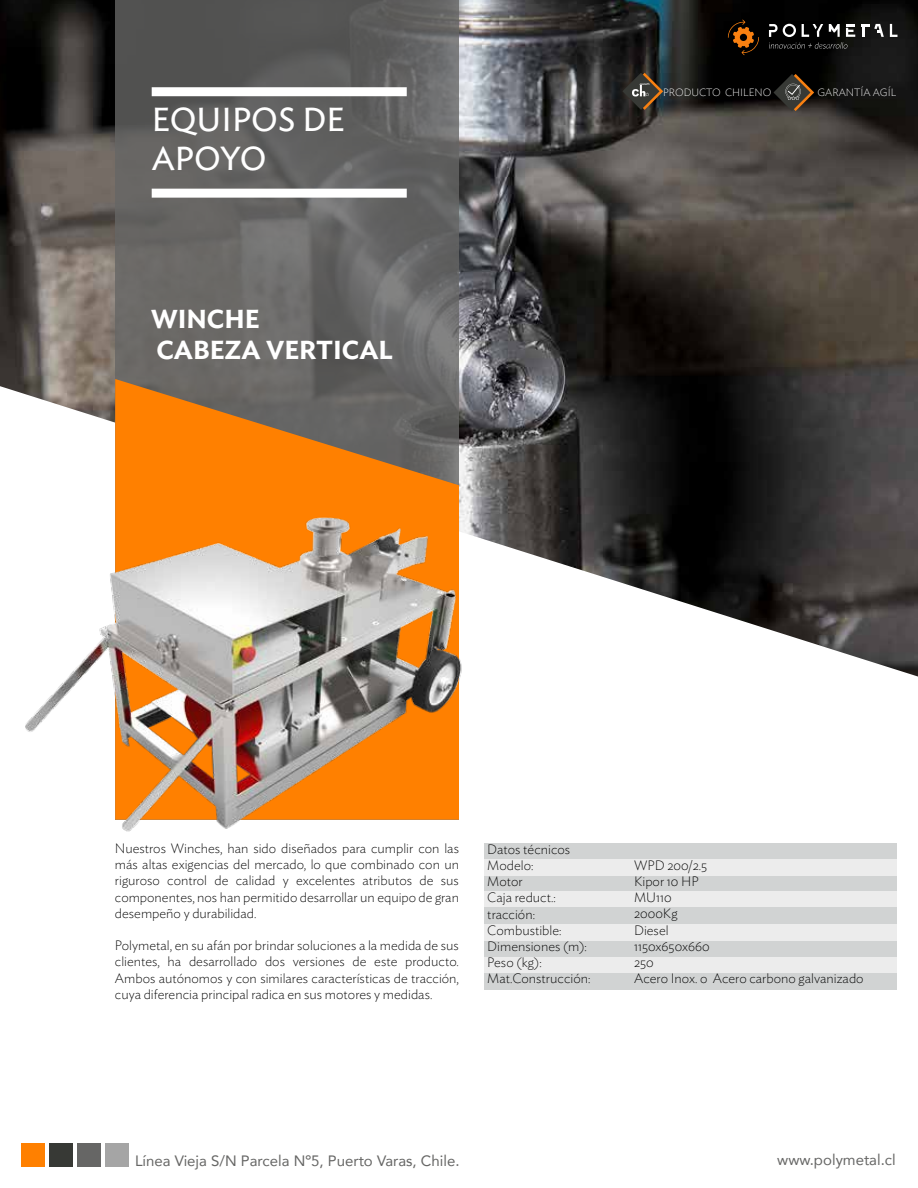
<style>
.page{position:relative;width:918px;height:1188px;background:#fff}
.page>*{position:absolute;margin:0;border:0;box-sizing:border-box;transform-origin:0 0}
.t1{font:33px/39px "Ideal Sans";color:#fff}
.t2{font:600 25.8px/31px "Ideal Sans";color:#fff}
.t3{font:15px "Avenir";color:#666665}
.t4{font:200 13.5px/16.2px "Ideal Sans";color:#000;text-align:justify}
.t5{font:200 10.5px "Ideal Sans";color:#fff}
</style>
<div class="page">
<img style="left:0;top:0;width:918px;height:677px">
<svg style="left:115px;top:0;width:344px;height:379px;background:#646362"></svg>
<svg style="left:115px;top:379px;width:344px;height:126px;background:#be7429"></svg>
<div style="left:21px;top:1143px;width:24px;height:24px;background:#ff8000"></div>
<div style="left:50px;top:1143px;width:23px;height:24px;background:#373935"></div>
<div style="left:78px;top:1143px;width:23px;height:24px;background:#666665"></div>
<div style="left:105px;top:1143px;width:24px;height:24px;background:#a5a5a5"></div>
<svg style="left:773px;top:74px;width:41px;height:37px;background:#3d3327"></svg>
<svg style="left:622px;top:73px;width:41px;height:37px;background:#474035"></svg>
<div style="left:152px;top:87px;width:255px;height:9px;background:#fff"></div>
<div style="left:152px;top:189px;width:255px;height:9px;background:#fff"></div>
<svg style="left:728px;top:20px;width:31px;height:35px"></svg>
<svg style="left:890px;top:24px;width:7px;height:13px"></svg>
<svg style="left:861px;top:24px;width:23px;height:13px"></svg>
<svg style="left:769px;top:24px;width:86px;height:25px;background:#353534"></svg>
<div style="left:484px;top:956px;width:413px;height:34px;background:#ececec"></div>
<div style="left:484px;top:973px;width:413px;height:17px;background:#d1d3d3"></div>
<div style="left:484px;top:843px;width:413px;height:16px;background:#d1d3d3"></div>
<div style="left:484px;top:940px;width:413px;height:16px;background:#d1d3d3"></div>
<div style="left:484px;top:924px;width:413px;height:16px;background:#ececec"></div>
<div style="left:484px;top:876px;width:413px;height:16px;background:#d1d3d3"></div>
<div style="left:484px;top:892px;width:413px;height:16px;background:#ececec"></div>
<div style="left:484px;top:908px;width:413px;height:16px;background:#d1d3d3"></div>
<div style="left:484px;top:859px;width:413px;height:17px;background:#ececec"></div>
<img style="left:26px;top:505px;width:445px;height:327px">
<h1 class="t1" style="left:152px;top:97px;width:194px">EQUIPOS DE<br>APOYO</h1>
<h2 class="t2" style="left:151px;top:301px;width:243px">WINCHE<br>CABEZA VERTICAL</h2>
<p class="t5" style="left:663px;top:85px;width:110px">PRODUCTO CHILENO</p>
<p class="t5" style="left:817px;top:84px;width:80px">GARANTÍA AGÍL</p>
<p class="t4" style="left:115px;top:839px;width:346px">Nuestros Winches, han sido diseñados para cumplir con las más altas exigencias del mercado, lo que combinado con un riguroso control de calidad y excelentes atributos de sus componentes, nos han permitido desarrollar un equipo de gran desempeño y durabilidad.</p>
<p class="t4" style="left:115px;top:936px;width:346px">Polymetal, en su afán por brindar soluciones a la medida de sus clientes, ha desarrollado dos versiones de este producto.<br>Ambos autónomos y con similares características de tracción, cuya diferencia principal radica en sus motores y medidas.</p>
<p class="t4" style="left:487px;top:840px;width:105px;text-align:left">Datos técnicos<br>Modelo:<br>Motor<br>Caja reduct.: tracción:<br>Combustible:<br>Dimensiones (m):<br>Peso (kg):<br>Mat.Construcción:</p>
<p class="t4" style="left:634px;top:856px;width:231px;text-align:left">WPD 200/2.5<br>Kipor 10 HP<br>MU110<br>2000Kg<br>Diesel<br>1150x650x660<br>250<br>Acero Inox. o Acero carbono galvanizado</p>
<p class="t3" style="left:135px;top:1149px;width:326px">Línea Vieja S/N Parcela Nº5, Puerto Varas, Chile.</p>
<p class="t3" style="left:777px;top:1148px;width:120px">www.polymetal.cl</p>
</div>
